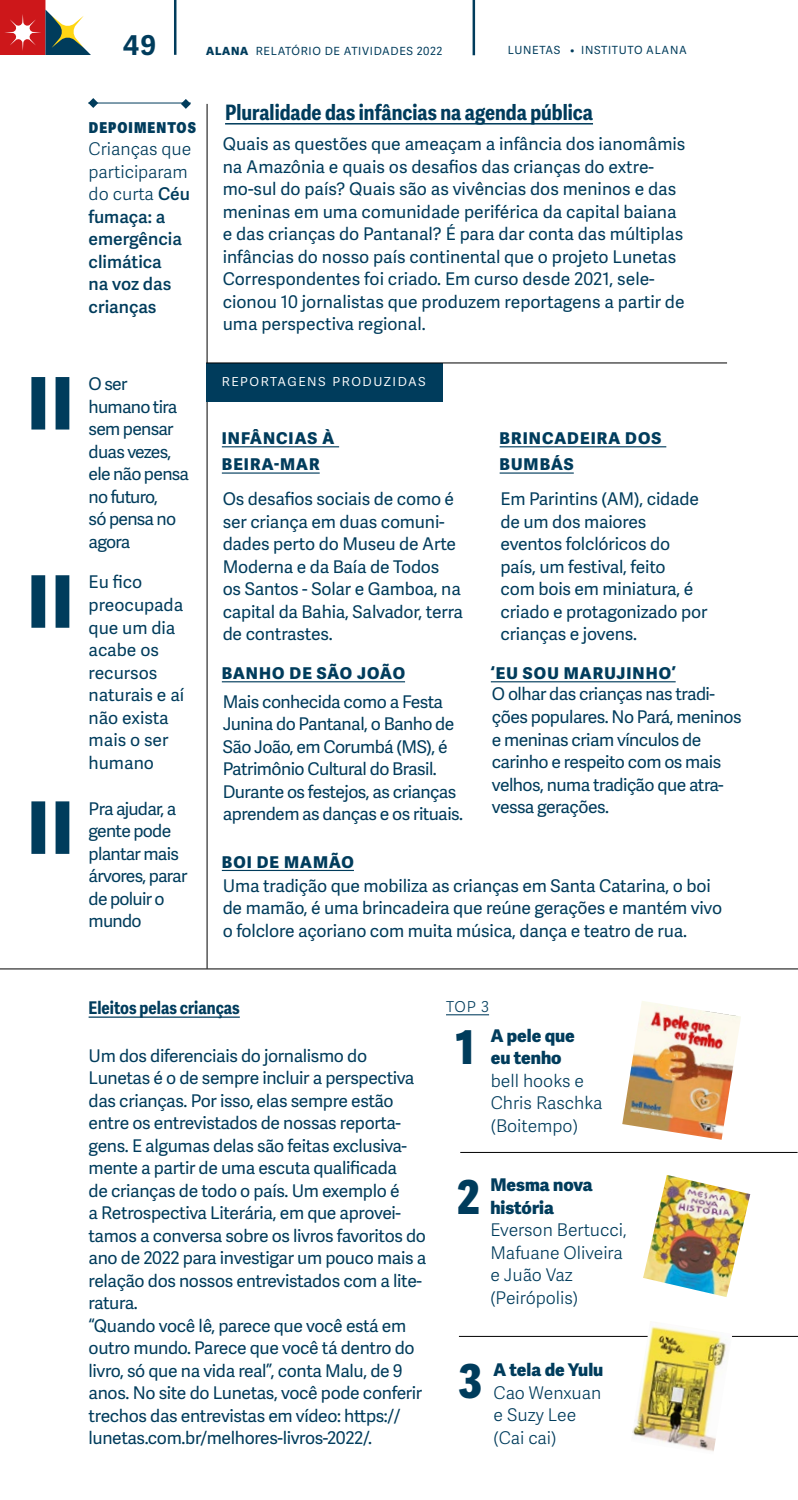
<style>
.page{position:relative;width:798px;height:1500px;background:#fff}
.page>*{position:absolute;margin:0;border:0;box-sizing:border-box;transform-origin:0 0}
.t1{font:800 46.75px "Adelle Sans Cnd";color:#003c5c}
.t2{font:700 27.38px "Adelle Sans";color:#003c5c}
.t3{font:700 21.25px "Adelle Sans Cnd";color:#003c5c}
.t4{font:17.5px/22.5px "Adelle Sans";letter-spacing:-.02em;color:#003c5c}
.t5{font:17.5px/22.5px "Adelle Sans";color:#003c5c}
.t6{font:300 17.5px/22.5px "Adelle Sans";color:#003c5c}
.t7{font:17.5px/22.5px "Adelle Sans";letter-spacing:-.04em;color:#003c5c}
.t8{font:600 17.5px/22.5px "Adelle Sans";color:#003c5c}
.t9{font:700 17.5px "Adelle Sans Cnd";color:#003c5c}
.t10{font:800 16.25px/26.2px "Adelle Sans";letter-spacing:.065em;color:#003c5c}
.t11{font:300 16.25px "Adelle Sans";letter-spacing:.09em;color:#fff}
.t12{font:800 15px "Adelle Sans Cnd";letter-spacing:.07em;color:#003c5c}
.t13{font:300 15px "Adelle Sans";color:#003c5c}
.t14{font:11.25px "Adelle Sans";letter-spacing:.06em;color:#003c5c}
.s1{font-weight:800}
.s2{font-weight:300}
</style>
<div class="page">
<svg style="left:31px;top:377px;width:38px;height:53px"></svg>
<hr style="left:207px;top:104px;width:1px;height:865px;background:#000">
<hr style="left:88px;top:103px;width:103px;height:1px;background:#003c5c">
<svg style="left:88px;top:98px;width:10px;height:10px"></svg>
<svg style="left:181px;top:99px;width:10px;height:10px"></svg>
<svg style="left:31px;top:575px;width:38px;height:53px"></svg>
<svg style="left:31px;top:801px;width:38px;height:53px"></svg>
<hr style="left:225px;top:123px;width:367px;height:2px;background:#003c5c">
<hr style="left:89px;top:1017px;width:151px;height:1px;background:#003c5c">
<hr style="left:222px;top:446px;width:117px;height:1px;background:#003c5c">
<hr style="left:222px;top:472px;width:97px;height:2px;background:#003c5c">
<hr style="left:499px;top:446px;width:167px;height:1px;background:#003c5c">
<hr style="left:499px;top:472px;width:74px;height:2px;background:#003c5c">
<hr style="left:222px;top:681px;width:183px;height:1px;background:#003c5c">
<hr style="left:490px;top:681px;width:185px;height:1px;background:#003c5c">
<hr style="left:222px;top:870px;width:132px;height:1px;background:#003c5c">
<div style="left:206px;top:363px;width:236px;height:39px;background:#003c5c"></div>
<hr style="left:206px;top:363px;width:520px;height:1px;background:#000">
<hr style="left:446px;top:1014px;width:43px;height:1px;background:#003c5c">
<hr style="left:460px;top:1152px;width:337px;height:1px;background:#000">
<hr style="left:459px;top:1336px;width:338px;height:1px;background:#000">
<img style="left:622px;top:1001px;width:118px;height:139px">
<img style="left:643px;top:1175px;width:107px;height:122px">
<img style="left:630px;top:1321px;width:102px;height:131px">
<hr style="left:0;top:969px;width:797px;height:1px;background:#000">
<hr style="left:174px;top:0;width:2px;height:55px;background:#003c5c">
<hr style="left:472px;top:0;width:3px;height:55px;background:#003c5c">
<svg style="left:0;top:0;width:91px;height:55px"></svg>
<h2 class="t2" style="left:123px;top:29px;width:35px">49</h2>
<p class="t14" style="left:206px;top:44px;width:237px"><span class="s1">ALANA</span> RELATÓRIO DE ATIVIDADES 2022</p>
<p class="t14" style="left:507px;top:44px;width:9px">lunetas</p>
<p class="t14" style="left:569px;top:44px;width:24px">• Instituto</p>
<p class="t14" style="left:646px;top:44px;width:18px">Alana</p>
<p class="t12" style="left:89px;top:118px;width:109px">DEPOIMENTOS</p>
<p class="t8" style="left:89px;top:138px;width:104px"><span class="s2">Crianças que participaram do curta</span> Céu fumaça: a emergência climática<br>na voz das crianças</p>
<h3 class="t7" style="left:89px;top:373px;width:102px">O ser humano tira sem pensar duas vezes, ele não pensa no futuro,<br>só pensa no agora</h3>
<h2 class="t5" style="left:89px;top:572px;width:97px">Eu fico preocupada que um dia acabe os recursos naturais e aí não exista mais o ser humano</h2>
<p class="t7" style="left:89px;top:798px;width:100px">Pra ajudar, a gente pode plantar mais árvores, parar de poluir o mundo</p>
<p class="t3" style="left:225px;top:100px;width:369px">Pluralidade das infâncias na agenda pública</p>
<p class="t5" style="left:223px;top:133px;width:464px">Quais as questões que ameaçam a infância dos ianomâmis na Amazônia e quais os desafios das crianças do extre&shy;mo-sul do país? Quais são as vivências dos meninos e das meninas em uma comunidade periférica da capital baiana e das crianças do Pantanal? É para dar conta das múltiplas infâncias do nosso país continental que o projeto Lunetas Correspondentes foi criado. Em curso desde 2021, sele&shy;cionou 10 jornalistas que produzem reportagens a partir de uma perspectiva regional.</p>
<p class="t11" style="left:222px;top:371px;width:205px">reportagens produzidas</p>
<p class="t10" style="left:222px;top:425px;width:114px">INFÂNCIAS À<br>BEIRA-MAR</p>
<p class="t4" style="left:223px;top:488px;width:242px">Os desafios sociais de como é ser criança em duas comuni&shy;dades perto do Museu de Arte<br>Moderna e da Baía de Todos<br>os Santos - Solar e Gamboa, na capital da Bahia, Salvador, terra de contrastes.</p>
<p class="t10" style="left:222px;top:660px;width:185px">BANHO DE SÃO JOÃO</p>
<p class="t4" style="left:223px;top:691px;width:242px">Mais conhecida como a Festa<br>Junina do Pantanal, o Banho de<br>São João, em Corumbá (MS), é<br>Patrimônio Cultural do Brasil.<br>Durante os festejos, as crianças aprendem as danças e os rituais.</p>
<p class="t10" style="left:499px;top:425px;width:163px">BRINCADEIRA DOS<br>BUMBÁS</p>
<p class="t4" style="left:500px;top:488px;width:208px">Em Parintins (AM), cidade de um dos maiores eventos folclóricos do país, um festival, feito<br>com bois em miniatura, é criado e protagonizado por crianças e jovens.</p>
<p class="t10" style="left:490px;top:660px;width:186px">‘EU SOU MARUJINHO’</p>
<p class="t4" style="left:491px;top:684px;width:251px">O olhar das crianças nas tradi&shy;ções populares. No Pará, meninos e meninas criam vínculos de carinho e respeito com os mais velhos, numa tradição que atra&shy;vessa gerações.</p>
<p class="t10" style="left:222px;top:849px;width:133px">BOI DE MAMÃO</p>
<p class="t4" style="left:223px;top:875px;width:501px">Uma tradição que mobiliza as crianças em Santa Catarina, o boi de mamão, é uma brincadeira que reúne gerações e mantém vivo o folclore açoriano com muita música, dança e teatro de rua.</p>
<p class="t9" style="left:89px;top:997px;width:153px">Eleitos pelas crianças</p>
<p class="t4" style="left:89px;top:1045px;width:339px">Um dos diferenciais do jornalismo do Lunetas é o de sempre incluir a perspectiva das crianças. Por isso, elas sempre estão entre os entrevistados de nossas reporta&shy;gens. E algumas delas são feitas exclusiva&shy;mente a partir de uma escuta qualificada<br>de crianças de todo o país. Um exemplo é<br>a Retrospectiva Literária, em que aprovei&shy;tamos a conversa sobre os livros favoritos do ano de 2022 para investigar um pouco mais a relação dos nossos entrevistados com a lite&shy;ratura.<br>“Quando você lê, parece que você está em outro mundo. Parece que você tá dentro do livro, só que na vida real”, conta Malu, de 9 anos. No site do Lunetas, você pode conferir trechos das entrevistas em vídeo: https:// lunetas.com.br/melhores-livros-2022/.</p>
<p class="t13" style="left:446px;top:998px;width:44px">TOP 3</p>
<p class="t1" style="left:455px;top:1018px;width:20px">1</p>
<p class="t6" style="left:490px;top:1025px;width:113px"><span class="s1">A pele que<br>eu tenho<br></span>bell hooks e<br>Chris Raschka (Boitempo)</p>
<p class="t1" style="left:457px;top:1168px;width:24px">2</p>
<p class="t6" style="left:490px;top:1175px;width:138px"><span class="s1">Mesma nova história<br></span>Everson Bertucci,<br>Mafuane Oliveira e Juão Vaz (Peirópolis)</p>
<p class="t1" style="left:458px;top:1352px;width:25px">3</p>
<p class="t6" style="left:493px;top:1359px;width:111px"><span class="s1">A tela de Yulu<br></span>Cao Wenxuan e Suzy Lee (Cai cai)</p>
</div>
